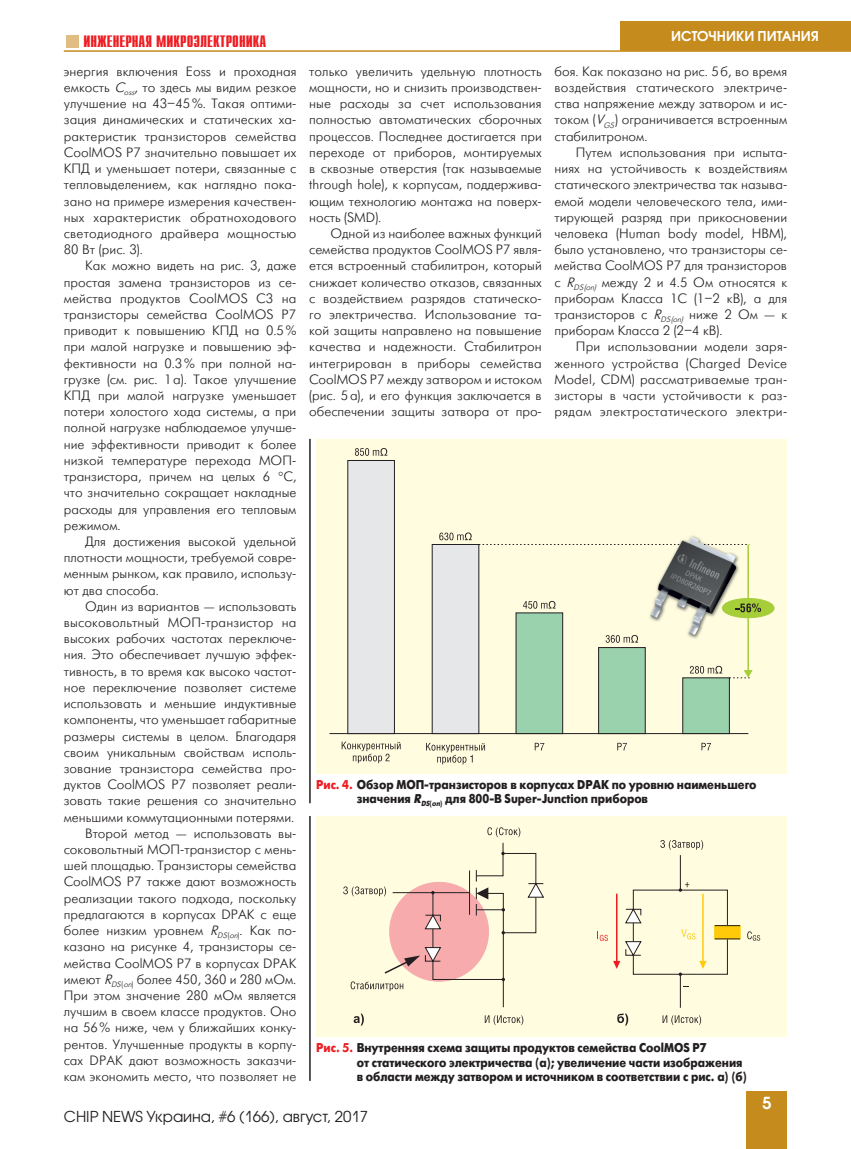
<style>
.page{position:relative;width:851px;height:1149px;background:#fff}
.page>*{position:absolute;margin:0;border:0;box-sizing:border-box;transform-origin:0 0}
.t1{font:700 16.5px "Compact C";color:#ee1d23}
.t2{font:600 16.5px "Avant Garde Gothic C";color:#fff}
.t3{font:15px "Avant Garde Gothic C";color:#231f20}
.t4{font:13.5px/16.2px "Futuris Light C";color:#231f20;text-align:justify}
.t5{font:600 13.5px "Avant Garde Gothic C";color:#fff}
.t6{font:700 12.75px/14.2px "Futuris C";color:#231f20;scale:.9 1}
.s1{font-style:italic}
.s2{color:#ee1d23}
</style>
<div class="page">
<div style="left:620px;top:21px;width:230px;height:30px;background:#c58b1d"></div>
<div style="left:746px;top:1091px;width:41px;height:57px;background:#c58b1d"></div>
<div style="left:66px;top:35px;width:12px;height:12px;background:#e2bd83"></div>
<hr style="left:64px;top:50px;width:786px;height:2px;background:#c58b1d">
<hr style="left:309px;top:815px;width:1px;height:265px;background:#231f20">
<div style="left:316px;top:815px;width:471px;height:221px;background:#fffce0"></div>
<svg style="left:353px;top:1013px;width:11px;height:12px"></svg>
<svg style="left:617px;top:1013px;width:11px;height:12px"></svg>
<div style="left:714px;top:924px;width:26px;height:14px;background:#feca0a;border:1px solid #feca0a"></div>
<hr style="left:680px;top:854px;width:1px;height:35px;background:#231f20">
<svg style="left:714px;top:938px;width:26px;height:1px"></svg>
<svg style="left:714px;top:924px;width:26px;height:1px"></svg>
<hr style="left:680px;top:973px;width:1px;height:34px;background:#231f20">
<hr style="left:702px;top:893px;width:1px;height:68px;background:#feca0a">
<svg style="left:699px;top:960px;width:7px;height:8px"></svg>
<hr style="left:616px;top:893px;width:1px;height:68px;background:#ee1d23">
<svg style="left:625px;top:907px;width:16px;height:16px"></svg>
<svg style="left:660px;top:840px;width:43px;height:9px"></svg>
<svg style="left:484px;top:1015px;width:39px;height:9px"></svg>
<svg style="left:662px;top:1015px;width:39px;height:9px"></svg>
<svg style="left:343px;top:827px;width:201px;height:180px"></svg>
<svg style="left:678px;top:881px;width:11px;height:10px"></svg>
<svg style="left:597px;top:930px;width:45px;height:38px"></svg>
<svg style="left:747px;top:931px;width:13px;height:9px"></svg>
<svg style="left:681px;top:929px;width:14px;height:10px"></svg>
<hr style="left:309px;top:439px;width:1px;height:364px;background:#231f20">
<div style="left:316px;top:439px;width:471px;height:334px;background:#fffce0"></div>
<img style="left:649px;top:536px;width:98px;height:103px">
<hr style="left:329px;top:733px;width:419px;height:1px;background:#231f20">
<div style="left:682px;top:677px;width:47px;height:56px;background:#9ad2ae"></div>
<div style="left:598px;top:647px;width:47px;height:86px;background:#9ad2ae;border:1px solid #231f20"></div>
<div style="left:515px;top:612px;width:48px;height:121px;background:#9ad2ae;border:1px solid #231f20"></div>
<div style="left:432px;top:544px;width:47px;height:189px;background:#e6e7e9"></div>
<div style="left:347px;top:460px;width:48px;height:273px;background:#e6e7e9;border:1px solid #231f20"></div>
<svg style="left:703px;top:544px;width:46px;height:1px"></svg>
<svg style="left:479px;top:544px;width:202px;height:1px"></svg>
<hr style="left:747px;top:544px;width:1px;height:127px;background:#a6ce39">
<svg style="left:729px;top:669px;width:23px;height:9px"></svg>
<div style="left:722px;top:598px;width:51px;height:19px;background:#a6ce39;border-radius:50%"></div>
<div style="left:722px;top:598px;width:52px;height:20px;border:1px solid #a6ce39;border-radius:50%"></div>
<svg style="left:426px;top:742px;width:59px;height:22px"></svg>
<svg style="left:341px;top:741px;width:59px;height:22px"></svg>
<svg style="left:534px;top:742px;width:10px;height:8px"></svg>
<svg style="left:355px;top:448px;width:32px;height:7px"></svg>
<svg style="left:439px;top:532px;width:32px;height:8px"></svg>
<svg style="left:523px;top:600px;width:32px;height:8px"></svg>
<svg style="left:605px;top:635px;width:33px;height:7px"></svg>
<svg style="left:689px;top:665px;width:33px;height:8px"></svg>
<svg style="left:735px;top:603px;width:25px;height:9px"></svg>
<svg style="left:617px;top:742px;width:9px;height:8px"></svg>
<svg style="left:701px;top:742px;width:10px;height:8px"></svg>
<p class="t1" style="left:83px;top:33px;width:184px">ИНЖЕНЕРНАЯ МИКРОЭЛЕКТРОНИКА</p>
<p class="t4" style="left:64px;top:63px;width:234px">энергия включения Eoss и проходная емкость <span class="s1">C</span><sub>oss</sub>, то здесь мы видим резкое улучшение на 43–45%. Такая оптими&shy;зация динамических и статических ха&shy;рактеристик транзисторов семейства CoolMOS P7 значительно повышает их КПД и уменьшает потери, связанные с тепловыделением, как наглядно пока&shy;зано на примере измерения качествен&shy;ных характеристик обратноходового светодиодного драйвера мощностью 80 Вт (рис. 3).</p>
<p class="t4" style="left:64px;top:258px;width:234px;text-indent:21px">Как можно видеть на рис. 3, даже простая замена транзисторов из се&shy;мейства продуктов CoolMOS C3 на транзисторы семейства CoolMOS P7 приводит к повышению КПД на 0.5% при малой нагрузке и повышению эф&shy;фективности на 0.3% при полной на&shy;грузке (см. рис. 1a). Такое улучшение КПД при малой нагрузке уменьшает потери холостого хода системы, а при полной нагрузке наблюдаемое улучше&shy;ние эффективности приводит к более низкой температуре перехода МОП&shy;транзистора, причем на целых 6 C, что значительно сокращает накладные расходы для управления его тепловым режимом.</p>
<p class="t4" style="left:64px;top:533px;width:234px;text-indent:21px">Для достижения высокой удельной плотности мощности, требуемой совре&shy;менным рынком, как правило, использу&shy;ют два способа.</p>
<p class="t4" style="left:64px;top:598px;width:234px;text-align:right">Один из вариантов — использовать высоковольтный МОП-транзистор на высоких рабочих частотах переключе&shy;ния. Это обеспечивает лучшую эффек&shy;тивность, в то время как высоко частот&shy;ное переключение позволяет системе использовать и меньшие индуктивные компоненты, что уменьшает габаритные размеры системы в целом. Благодаря своим уникальным свойствам исполь&shy;зование транзистора семейства про&shy;дуктов CoolMOS P7 позволяет реали&shy;зовать такие решения со значительно меньшими коммутационными потерями.<br>Второй метод — использовать вы&shy;соковольтный МОП-транзистор с мень&shy;шей площадью. Транзисторы семейства CoolMOS P7 также дают возможность реализации такого подхода, поскольку предлагаются в корпусах DPAK с еще более низким уровнем <span class="s1">R</span><sub>DS</sub><sub>(</sub><sub>on</sub><sub>)</sub>. Как по&shy;казано на рисунке 4, транзисторы се&shy;мейства CoolMOS P7 в корпусах DPAK имеют <span class="s1">R</span><sub>DS</sub><sub>(</sub><sub>on</sub><sub>)</sub> более 450, 360 и 280 мОм.<br>При этом значение 280 мОм является лучшим в своем классе продуктов. Оно на 56% ниже, чем у ближайших конку&shy;рентов. Улучшенные продукты в корпу&shy;сах DPAK дают возможность заказчи&shy;кам экономить место, что позволяет не</p>
<p class="t4" style="left:309px;top:63px;width:234px">только увеличить удельную плотность мощности, но и снизить производствен&shy;ные расходы за счет использования полностью автоматических сборочных процессов. Последнее достигается при переходе от приборов, монтируемых в сквозные отверстия (так называемые through hole), к корпусам, поддержива&shy;ющим технологию монтажа на поверх&shy;ность (SMD).</p>
<p class="t4" style="left:309px;top:225px;width:234px;text-indent:21px">Одной из наиболее важных функций семейства продуктов CoolMOS P7 явля&shy;ется встроенный стабилитрон, который снижает количество отказов, связанных с воздействием разрядов статическо&shy;го электричества. Использование та&shy;кой защиты направлено на повышение качества и надежности. Стабилитрон интегрирован в приборы семейства CoolMOS P7 между затвором и истоком (рис. 5a), и его функция заключается в обеспечении защиты затвора от про-</p>
<p class="t5" style="left:671px;top:28px;width:149px">Источники питания</p>
<p class="t4" style="left:554px;top:63px;width:234px">боя. Как показано на рис. 5б, во время воздействия статического электриче&shy;ства напряжение между затвором и ис&shy;током (<span class="s1">V</span><sub>GS</sub>) ограничивается встроенным стабилитроном.</p>
<p class="t4" style="left:554px;top:144px;width:234px;text-indent:21px">Путем использования при испыта&shy;ниях на устойчивость к воздействиям статического электричества так называ&shy;емой модели человеческого тела, ими&shy;тирующей разряд при прикосновении человека (Human body model, HBM), было установлено, что транзисторы се&shy;мейства CoolMOS P7 для транзисторов с <span class="s1">R</span><sub>DS(on)</sub> между 2 и 4.5 Ом относятся к приборам Класса 1C (1–2 кВ), а для транзисторов с <span class="s1">R</span><sub>DS(on)</sub> ниже 2 Ом — к приборам Класса 2 (2–4 кВ).</p>
<p class="t4" style="left:554px;top:339px;width:234px;text-indent:21px">При использовании модели заря&shy;женного устройства (Charged Device Model, CDM) рассматриваемые тран&shy;зисторы в части устойчивости к раз&shy;рядам электростатического электри-</p>
<p class="t6" style="left:356px;top:777px;width:446px;text-indent:-40px"><span class="s2">Рис. 4.</span> Обзор МОП-транзисторов в корпусах DPAK по уровню наименьшего значения <span class="s1">R</span><sub>DS</sub><sub>(</sub><sub>on</sub><sub>)</sub> для 800-В Super-Junction приборов</p>
<p class="t6" style="left:356px;top:1040px;width:435px;text-indent:-40px"><span class="s2">Рис. 5.</span> Внутренняя схема защиты продуктов семейства CoolMOS P7<br>от статического электричества (а); увеличение части изображения в области между затвором и источником в соответствии с рис. a) (б)</p>
<p class="t3" style="left:64px;top:1106px;width:306px">CHIP NEWS Украина, #6 (166), август, 2017</p>
<p class="t2" style="left:762px;top:1092px;width:11px">5</p>
</div>
